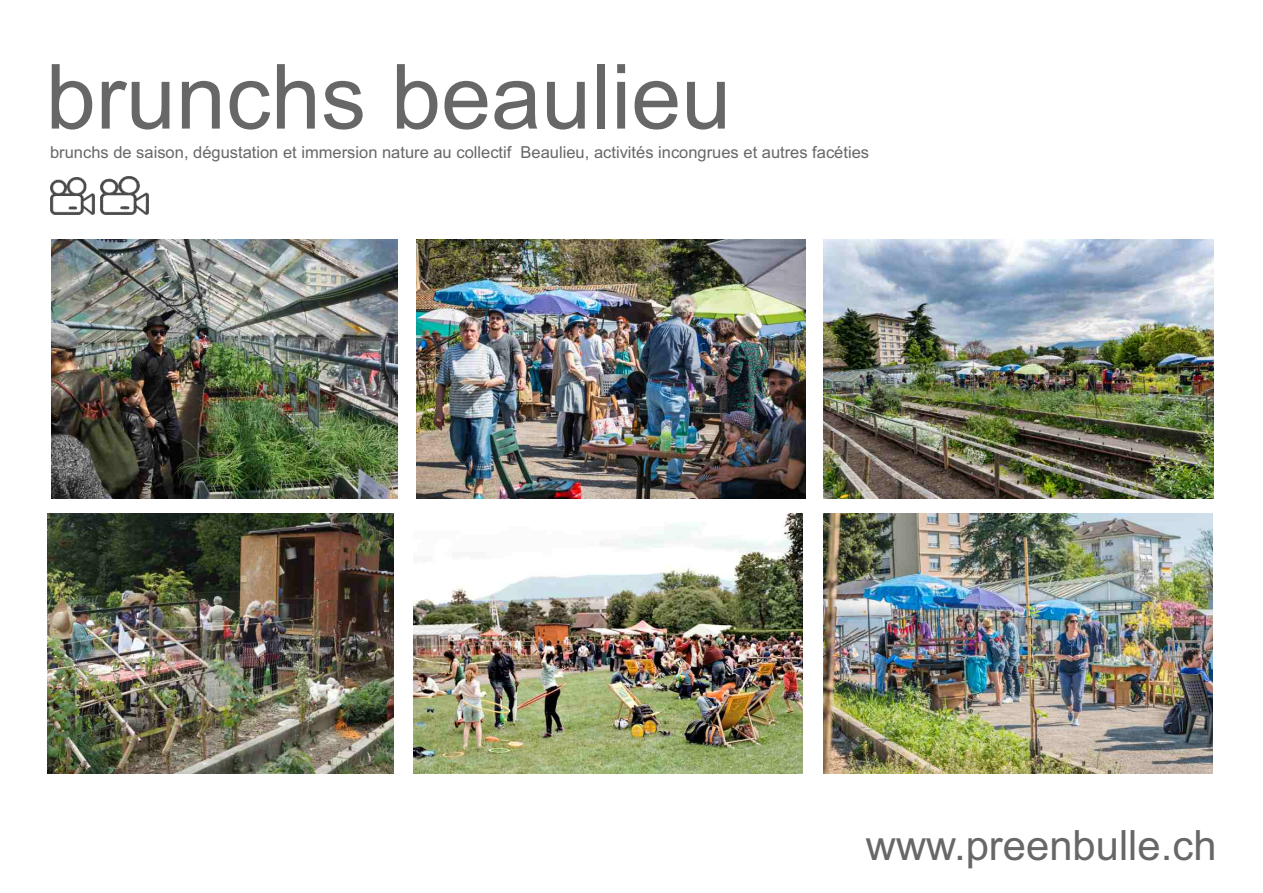
<style>
.page{position:relative;width:1263px;height:893px;background:#fff}
.page>*{position:absolute;margin:0;border:0;box-sizing:border-box;transform-origin:0 0}
.t1{font:90px "Arial";color:#676767}
.t2{font:41.85px "Arial";color:#676767}
.t3{font:16.5px "Arial";color:#676767}
</style>
<div class="page">
<img style="left:52px;top:239px;width:346px;height:260px">
<img style="left:414px;top:514px;width:389px;height:259px">
<img style="left:416px;top:239px;width:389px;height:260px">
<img style="left:824px;top:239px;width:389px;height:260px">
<img style="left:823px;top:514px;width:389px;height:259px">
<img style="left:48px;top:514px;width:346px;height:259px">
<img style="left:51px;top:177px;width:43px;height:38px">
<img style="left:101px;top:176px;width:48px;height:38px">
<h1 class="t1" style="left:46px;top:63px;width:687px">brunchs beaulieu</h1>
<p class="t3" style="left:50px;top:146px;width:820px">brunchs de saison, dégustation et immersion nature au collectif Beaulieu, activités incongrues et autres facéties</p>
<h2 class="t2" style="left:866px;top:830px;width:352px">www.preenbulle.ch</h2>
</div>
